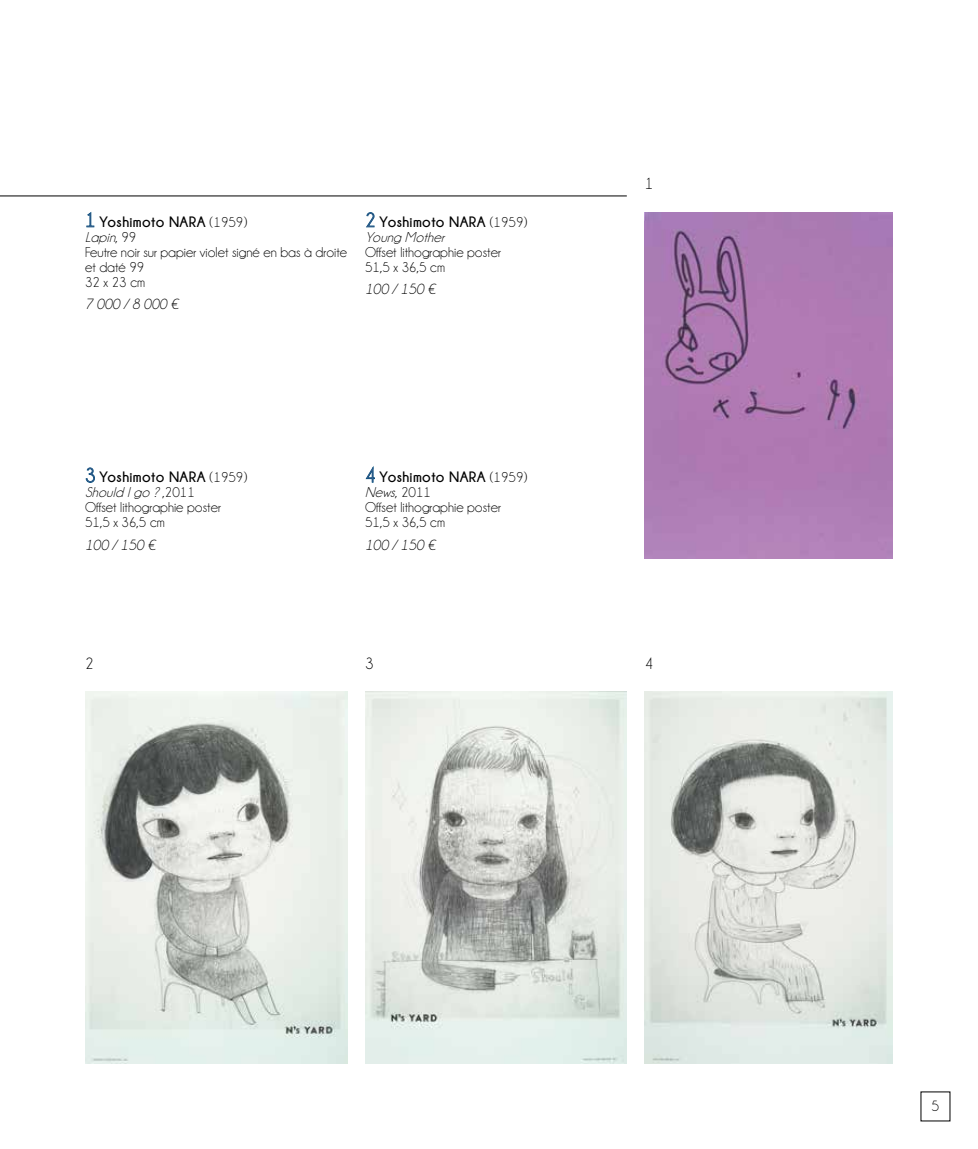
<style>
.page{position:relative;width:978px;height:1149px;background:#fff}
.page>*{position:absolute;margin:0;border:0;box-sizing:border-box;transform-origin:0 0}
.t1{font:16.5px "Champagne&Limousines";color:#000}
.t2{font:700 15px "Champagne&Limousines";letter-spacing:.025em;color:#000}
.t3{font:italic 15px "Champagne&Limousines";color:#000}
.t4{font:15px "Champagne&Limousines";color:#000}
.t5{font:14.4px/15px "Champagne&Limousines";color:#000}
.t6{font:italic 14.4px "Champagne&Limousines";letter-spacing:.02em;color:#000}
.s1{font-weight:400;font-size:20.4px;color:#406490}
.s2{font-weight:400;font-size:14.4px}
.s3{font-style:italic}
</style>
<div class="page">
<img style="left:85px;top:691px;width:262px;height:372px">
<img style="left:365px;top:691px;width:262px;height:372px">
<img style="left:645px;top:691px;width:248px;height:372px">
<img style="left:645px;top:213px;width:248px;height:345px">
<svg style="left:87px;top:212px;width:7px;height:15px"></svg>
<svg style="left:86px;top:467px;width:9px;height:15px"></svg>
<svg style="left:366px;top:212px;width:8px;height:15px"></svg>
<svg style="left:366px;top:466px;width:9px;height:16px"></svg>
<hr style="left:0;top:196px;width:627px;height:1px;background:#000">
<p class="t2" style="left:85px;top:213px;width:164px"><span class="s1">1</span> Yoshimoto NARA <span class="s2">(1959)</span></p>
<p class="t5" style="left:85px;top:229px;width:264px"><span class="s3">Lapin</span>, 99<br>Feutre noir sur papier violet signé en bas à droite et daté 99<br>32 x 23 cm</p>
<p class="t3" style="left:85px;top:297px;width:95px">7 000 / 8 000 €</p>
<p class="t2" style="left:365px;top:213px;width:164px"><span class="s1">2</span> Yoshimoto NARA <span class="s2">(1959)</span></p>
<p class="t6" style="left:365px;top:230px;width:80px">Young Mother</p>
<p class="t5" style="left:365px;top:244px;width:137px">Offset lithographie poster<br>51,5 x 36,5 cm</p>
<p class="t3" style="left:365px;top:282px;width:72px">100 / 150 €</p>
<p class="t2" style="left:85px;top:468px;width:164px"><span class="s1">3</span> Yoshimoto NARA <span class="s2">(1959)</span></p>
<p class="t5" style="left:85px;top:485px;width:137px"><span class="s3">Should I go ?</span> ,2011<br>Offset lithographie poster<br>51,5 x 36,5 cm</p>
<p class="t3" style="left:85px;top:537px;width:72px">100 / 150 €</p>
<p class="t2" style="left:365px;top:468px;width:164px"><span class="s1">4</span> Yoshimoto NARA <span class="s2">(1959)</span></p>
<p class="t5" style="left:365px;top:485px;width:137px"><span class="s3">News</span>, 2011<br>Offset lithographie poster<br>51,5 x 36,5 cm</p>
<p class="t3" style="left:365px;top:537px;width:72px">100 / 150 €</p>
<p class="t1" style="left:645px;top:175px;width:10px">1</p>
<p class="t1" style="left:85px;top:654px;width:10px">2</p>
<p class="t1" style="left:365px;top:654px;width:10px">3</p>
<p class="t1" style="left:645px;top:654px;width:10px">4</p>
<p class="t4" style="left:932px;top:1098px;width:9px">5</p>
</div>
